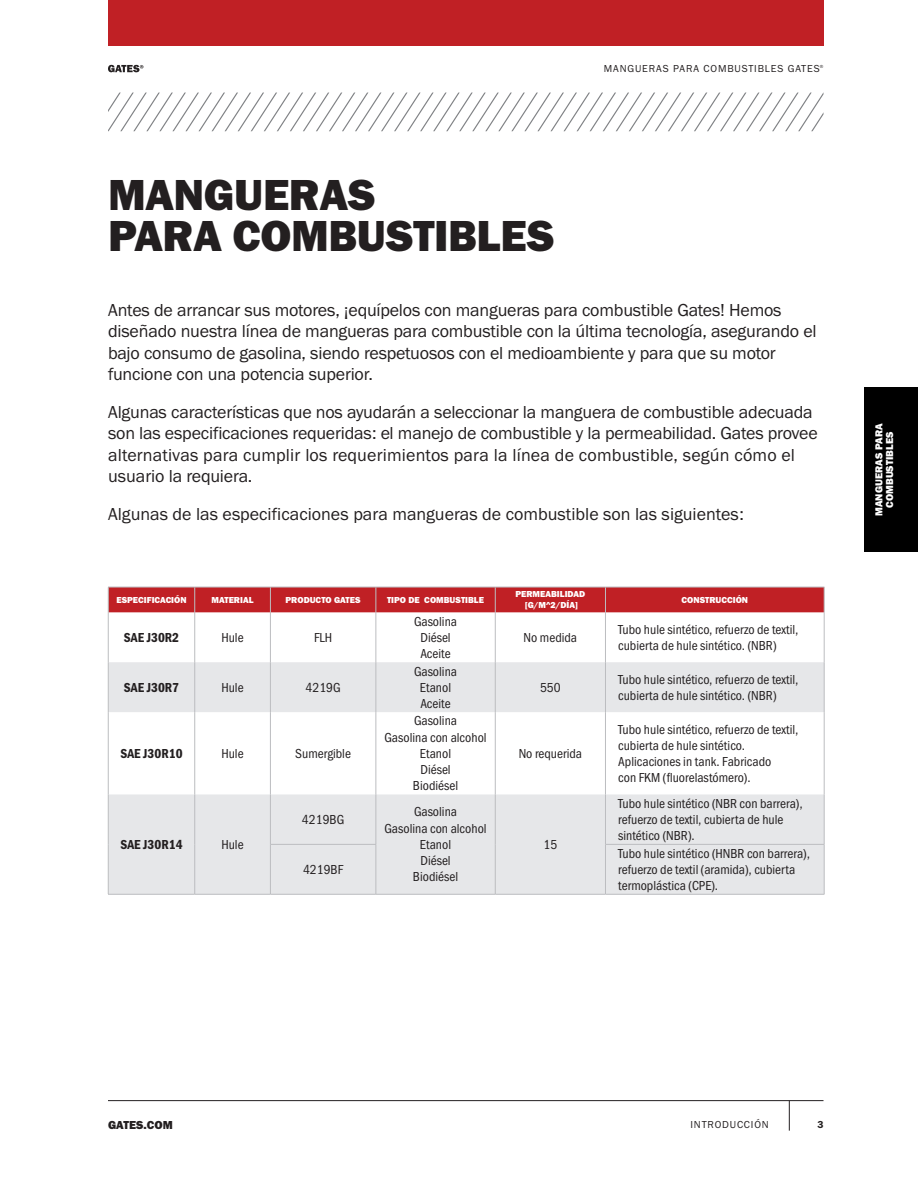
<style>
.page{position:relative;width:918px;height:1188px;background:#fff}
.page>*{position:absolute;margin:0;border:0;box-sizing:border-box;transform-origin:0 0}
._30pt_HEAVY_CAPS_BLACK{font:45px/40.5px "Franklin Gothic URW Hea";letter-spacing:-.01em;color:#231f20}
._12pt_BOOK_BLACK{font:18px/21.6px "Franklin Gothic URW Boo";letter-spacing:-.01em;color:#231f20}
.t1{font:13.5px/16.2px "Franklin Gothic URW Cond";color:#231f20}
.t2{font:13.5px "Franklin Gothic URW Con Dem";color:#231f20}
.t3{font:12px "Franklin Gothic URW Hea";color:#231f20}
._7pt_BOOK_CAPS_SECTION_NAME_RIGHT_BLACK{font:10.5px "Franklin Gothic URW Boo";letter-spacing:.08em;color:#231f20}
.t4{font:10.5px/10.5px "Franklin Gothic URW Hea";color:#fff;text-align:center}
.t5{font:10.5px "Franklin Gothic URW Dem";color:#231f20}
.t6{font:9px/10.8px "Franklin Gothic URW Hea";color:#fff;text-align:center}
.t7{font:4.65px "Franklin Gothic URW Boo";color:#231f20}
</style>
<div class="page">
<hr style="left:789px;top:1101px;width:1px;height:30px;background:#231f20">
<hr style="left:108px;top:1100px;width:716px;height:1px;background:#231f20">
<svg style="left:108px;top:65px;width:36px;height:7px"></svg>
<div style="left:108px;top:0;width:716px;height:45px;background:#c02025"></div>
<div style="left:864px;top:387px;width:54px;height:165px;background:#000"></div>
<svg style="left:108px;top:93px;width:716px;height:38px"></svg>
<svg style="left:109px;top:662px;width:715px;height:232px;fill:#e6e7e9"></svg>
<div style="left:108px;top:587px;width:717px;height:25px;background:#c02025"></div>
<hr style="left:108px;top:612px;width:1px;height:50px;background:#bcbdc0">
<hr style="left:194px;top:612px;width:1px;height:50px;background:#bcbdc0">
<hr style="left:270px;top:612px;width:1px;height:50px;background:#bcbdc0">
<hr style="left:376px;top:612px;width:1px;height:50px;background:#bcbdc0">
<hr style="left:495px;top:612px;width:1px;height:50px;background:#bcbdc0">
<hr style="left:605px;top:612px;width:1px;height:50px;background:#bcbdc0">
<hr style="left:824px;top:612px;width:1px;height:50px;background:#bcbdc0">
<hr style="left:108px;top:662px;width:1px;height:50px;background:#bcbdc0">
<hr style="left:194px;top:662px;width:1px;height:50px;background:#bcbdc0">
<hr style="left:270px;top:662px;width:1px;height:50px;background:#bcbdc0">
<hr style="left:376px;top:662px;width:1px;height:50px;background:#bcbdc0">
<hr style="left:495px;top:662px;width:1px;height:50px;background:#bcbdc0">
<hr style="left:605px;top:662px;width:1px;height:50px;background:#bcbdc0">
<hr style="left:824px;top:662px;width:1px;height:50px;background:#bcbdc0">
<hr style="left:108px;top:712px;width:1px;height:82px;background:#bcbdc0">
<hr style="left:194px;top:712px;width:1px;height:82px;background:#bcbdc0">
<hr style="left:270px;top:712px;width:1px;height:82px;background:#bcbdc0">
<hr style="left:376px;top:712px;width:1px;height:82px;background:#bcbdc0">
<hr style="left:495px;top:712px;width:1px;height:82px;background:#bcbdc0">
<hr style="left:605px;top:712px;width:1px;height:82px;background:#bcbdc0">
<hr style="left:824px;top:712px;width:1px;height:82px;background:#bcbdc0">
<hr style="left:108px;top:794px;width:1px;height:50px;background:#bcbdc0">
<hr style="left:194px;top:794px;width:1px;height:50px;background:#bcbdc0">
<hr style="left:270px;top:794px;width:1px;height:50px;background:#bcbdc0">
<hr style="left:376px;top:794px;width:1px;height:50px;background:#bcbdc0">
<hr style="left:495px;top:794px;width:1px;height:50px;background:#bcbdc0">
<hr style="left:605px;top:794px;width:1px;height:50px;background:#bcbdc0">
<hr style="left:824px;top:794px;width:1px;height:50px;background:#bcbdc0">
<hr style="left:108px;top:844px;width:1px;height:50px;background:#bcbdc0">
<hr style="left:194px;top:844px;width:1px;height:50px;background:#bcbdc0">
<hr style="left:270px;top:845px;width:1px;height:49px;background:#bcbdc0">
<hr style="left:376px;top:845px;width:1px;height:49px;background:#bcbdc0">
<hr style="left:495px;top:844px;width:1px;height:50px;background:#bcbdc0">
<hr style="left:605px;top:845px;width:1px;height:49px;background:#bcbdc0">
<hr style="left:824px;top:845px;width:1px;height:49px;background:#bcbdc0">
<hr style="left:108px;top:894px;width:87px;height:1px;background:#bcbdc0">
<hr style="left:195px;top:894px;width:75px;height:1px;background:#bcbdc0">
<hr style="left:270px;top:894px;width:106px;height:1px;background:#bcbdc0">
<hr style="left:376px;top:894px;width:119px;height:1px;background:#bcbdc0">
<hr style="left:495px;top:894px;width:110px;height:1px;background:#bcbdc0">
<hr style="left:605px;top:894px;width:219px;height:1px;background:#bcbdc0">
<hr style="left:270px;top:844px;width:106px;height:1px;background:#bcbdc0">
<hr style="left:605px;top:844px;width:219px;height:1px;background:#bcbdc0">
<h1 class="_30pt_HEAVY_CAPS_BLACK" style="left:108px;top:174px;width:448px">MANGUERAS<br>PARA COMBUSTIBLES</h1>
<p class="_7pt_BOOK_CAPS_SECTION_NAME_RIGHT_BLACK" style="left:604px;top:62px;width:217px">MANGUERAS PARA COMBUSTIBLES GATES</p>
<p class="t7" style="left:820px;top:64px;width:5px">®</p>
<p class="_12pt_BOOK_BLACK" style="left:108px;top:298px;width:710px">Antes de arrancar sus motores, ¡equípelos con mangueras para combustible Gates! Hemos diseñado nuestra línea de mangueras para combustible con la última tecnología, asegurando el bajo consumo de gasolina, siendo respetuosos con el medioambiente y para que su motor funcione con una potencia superior.</p>
<p class="_12pt_BOOK_BLACK" style="left:108px;top:401px;width:711px">Algunas características que nos ayudarán a seleccionar la manguera de combustible adecuada son las especificaciones requeridas: el manejo de combustible y la permeabilidad. Gates provee alternativas para cumplir los requerimientos para la línea de combustible, según cómo el usuario la requiera.</p>
<p class="_12pt_BOOK_BLACK" style="left:108px;top:503px;width:637px">Algunas de las especificaciones para mangueras de combustible son las siguientes:</p>
<p class="t6" style="left:116px;top:594px;width:72px">ESPECIFICACIÓN</p>
<p class="t6" style="left:212px;top:594px;width:44px">MATERIAL</p>
<p class="t6" style="left:286px;top:594px;width:77px">PRODUCTO GATES</p>
<p class="t6" style="left:387px;top:594px;width:98px">TIPO DE COMBUSTIBLE</p>
<p class="t6" style="left:515px;top:589px;width:71px">PERMEABILIDAD [G/M^2/DÍA]</p>
<p class="t6" style="left:682px;top:594px;width:68px">CONSTRUCCIÓN</p>
<p class="t2" style="left:124px;top:628px;width:57px">SAE J30R2</p>
<p class="t1" style="left:221px;top:628px;width:24px">Hule</p>
<p class="t1" style="left:314px;top:628px;width:20px">FLH</p>
<p class="t1" style="left:414px;top:612px;width:45px;text-align:center">Gasolina<br>Diésel<br>Aceite</p>
<p class="t1" style="left:524px;top:628px;width:55px">No medida</p>
<p class="t1" style="left:618px;top:620px;width:182px">Tubo hule sintético, refuerzo de textil, cubierta de hule sintético. (NBR)</p>
<p class="t2" style="left:124px;top:678px;width:57px">SAE J30R7</p>
<p class="t1" style="left:221px;top:678px;width:24px">Hule</p>
<p class="t1" style="left:306px;top:678px;width:37px">4219G</p>
<p class="t2" style="left:120px;top:744px;width:64px">SAE J30R10</p>
<p class="t1" style="left:221px;top:744px;width:24px">Hule</p>
<p class="t1" style="left:295px;top:744px;width:57px">Sumergible</p>
<p class="t1" style="left:414px;top:662px;width:45px;text-align:center">Gasolina<br>Etanol<br>Aceite</p>
<p class="t1" style="left:385px;top:712px;width:104px;text-align:center">Gasolina<br>Gasolina con alcohol<br>Etanol<br>Diésel<br>Biodiésel</p>
<p class="t2" style="left:120px;top:835px;width:64px">SAE J30R14</p>
<p class="t1" style="left:221px;top:835px;width:24px">Hule</p>
<p class="t1" style="left:302px;top:810px;width:44px">4219BG</p>
<p class="t1" style="left:385px;top:803px;width:104px;text-align:center">Gasolina<br>Gasolina con alcohol<br>Etanol<br>Diésel<br>Biodiésel</p>
<p class="t1" style="left:303px;top:860px;width:42px">4219BF</p>
<p class="t1" style="left:540px;top:678px;width:22px">550</p>
<p class="t1" style="left:618px;top:670px;width:182px">Tubo hule sintético, refuerzo de textil, cubierta de hule sintético. (NBR)</p>
<p class="t1" style="left:519px;top:744px;width:65px">No requerida</p>
<p class="t1" style="left:543px;top:835px;width:15px">15</p>
<p class="t1" style="left:618px;top:720px;width:182px">Tubo hule sintético, refuerzo de textil, cubierta de hule sintético.<br>Aplicaciones in tank. Fabricado<br>con FKM (fluorelastómero).</p>
<p class="t1" style="left:618px;top:794px;width:186px">Tubo hule sintético (NBR con barrera), refuerzo de textil, cubierta de hule sintético (NBR).</p>
<p class="t1" style="left:618px;top:844px;width:193px">Tubo hule sintético (HNBR con barrera), refuerzo de textil (aramida), cubierta termoplástica (CPE).</p>
<p class="t4" style="left:873px;top:516px;width:94px;rotate:-90deg">MANGUERAS PARA<br>COMBUSTIBLES</p>
<p class="_7pt_BOOK_CAPS_SECTION_NAME_RIGHT_BLACK" style="left:691px;top:1117px;width:80px">INTRODUCCIÓN</p>
<p class="t3" style="left:108px;top:1117px;width:66px">GATES.COM</p>
<p class="t5" style="left:817px;top:1118px;width:8px">3</p>
</div>
